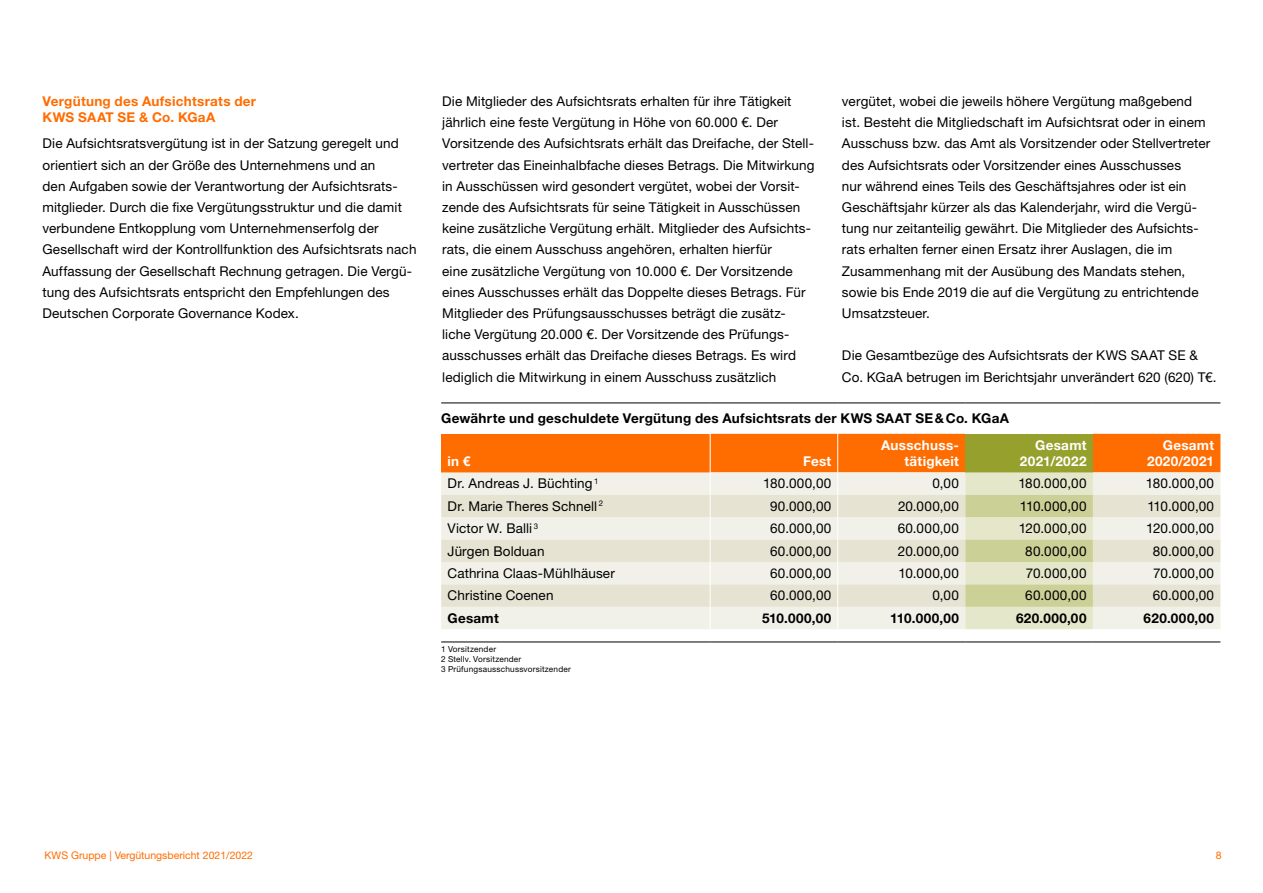
<style>
.page{position:relative;width:1263px;height:893px;background:#fff}
.page>*{position:absolute;margin:0;border:0;box-sizing:border-box;transform-origin:0 0}
.t1{font:13.5px/21.1px "Helvetica Neue LT Std";letter-spacing:.01em;color:#000}
.t2{font:700 13.5px "Helvetica Neue LT Std";letter-spacing:.02em;color:#000}
.t3{font:700 13.5px/16.2px "Helvetica Neue LT Std";letter-spacing:.02em;color:#fff;text-align:right}
.t4{font:700 13.5px/16.5px "Helvetica Neue LT Std";letter-spacing:.02em;color:#ff6c00}
.t5{font:10.5px "Helvetica Neue LT Std";color:#ff6c00}
.t6{font:8.25px/9.9px "Helvetica Neue LT Std";letter-spacing:.025em;color:#000}
</style>
<div class="page">
<div style="left:441px;top:434px;width:269px;height:38px;background:#ff6c00"></div>
<div style="left:441px;top:472px;width:269px;height:157px;background:#f2f1e9"></div>
<svg style="left:441px;top:495px;width:269px;height:112px;background:#eae8dc"></svg>
<svg style="left:710px;top:434px;width:510px;height:195px;background:#e7d1ad"></svg>
<hr style="left:441px;top:403px;width:269px;height:1px;background:#000">
<hr style="left:710px;top:403px;width:128px;height:1px;background:#000">
<hr style="left:838px;top:403px;width:127px;height:1px;background:#000">
<hr style="left:965px;top:403px;width:128px;height:1px;background:#000">
<hr style="left:1093px;top:403px;width:127px;height:1px;background:#000">
<hr style="left:441px;top:642px;width:269px;height:1px;background:#000">
<hr style="left:710px;top:642px;width:128px;height:1px;background:#000">
<hr style="left:838px;top:642px;width:127px;height:1px;background:#000">
<hr style="left:965px;top:642px;width:128px;height:1px;background:#000">
<hr style="left:1093px;top:642px;width:127px;height:1px;background:#000">
<hr style="left:710px;top:434px;width:1px;height:38px;background:#fff">
<hr style="left:837px;top:434px;width:1px;height:38px;background:#fff">
<p class="t4" style="left:43px;top:93px;width:215px">Vergütung des Aufsichtsrats der<br>KWS SAAT SE &amp; Co. KGaA</p>
<p class="t1" style="left:43px;top:133px;width:375px">Die Aufsichtsratsvergütung ist in der Satzung geregelt und orientiert sich an der Größe des Unternehmens und an<br>den Aufgaben sowie der Verantwortung der Aufsichtsrats&shy;mitglieder. Durch die fixe Vergütungsstruktur und die damit verbundene Entkopplung vom Unternehmenserfolg der Gesellschaft wird der Kontrollfunktion des Aufsichtsrats nach Auffassung der Gesellschaft Rechnung getragen. Die Vergü&shy;tung des Aufsichtsrats entspricht den Empfehlungen des Deutschen Corporate Governance Kodex.</p>
<p class="t1" style="left:442px;top:90px;width:374px">Die Mitglieder des Aufsichtsrats erhalten für ihre Tätigkeit jährlich eine feste Vergütung in Höhe von 60.000 €. Der Vorsitzende des Aufsichtsrats erhält das Dreifache, der Stell&shy;vertreter das Eineinhalbfache dieses Betrags. Die Mitwirkung in Ausschüssen wird gesondert vergütet, wobei der Vorsit&shy;zende des Aufsichtsrats für seine Tätigkeit in Ausschüssen keine zusätzliche Vergütung erhält. Mitglieder des Aufsichts&shy;rats, die einem Ausschuss angehören, erhalten hierfür<br>eine zusätzliche Vergütung von 10.000 €. Der Vorsitzende eines Ausschusses erhält das Doppelte dieses Betrags. Für Mitglieder des Prüfungsausschusses beträgt die zusätz&shy;liche Vergütung 20.000 €. Der Vorsitzende des Prüfungs&shy;ausschusses erhält das Dreifache dieses Betrags. Es wird lediglich die Mitwirkung in einem Ausschuss zusätzlich</p>
<p class="t1" style="left:842px;top:90px;width:370px">vergütet, wobei die jeweils höhere Vergütung maßgebend ist. Besteht die Mitgliedschaft im Aufsichtsrat oder in einem Ausschuss bzw. das Amt als Vorsitzender oder Stellvertreter des Aufsichtsrats oder Vorsitzender eines Ausschusses<br>nur während eines Teils des Geschäftsjahres oder ist ein Geschäftsjahr kürzer als das Kalenderjahr, wird die Vergü&shy;tung nur zeitanteilig gewährt. Die Mitglieder des Aufsichts&shy;rats erhalten ferner einen Ersatz ihrer Auslagen, die im Zusammenhang mit der Ausübung des Mandats stehen, sowie bis Ende 2019 die auf die Vergütung zu entrichtende Umsatzsteuer.</p>
<p class="t1" style="left:842px;top:345px;width:376px">Die Gesamtbezüge des Aufsichtsrats der KWS SAAT SE &amp;<br>Co. KGaA betrugen im Berichtsjahr unverändert 620 (620) T€.</p>
<p class="t2" style="left:441px;top:410px;width:569px">Gewährte und geschuldete Vergütung des Aufsichtsrats der KWS SAAT SE&amp;Co. KGaA</p>
<p class="t3" style="left:448px;top:453px;width:24px">in €</p>
<p class="t3" style="left:803px;top:453px;width:30px">Fest</p>
<p class="t3" style="left:881px;top:437px;width:79px">Ausschuss&shy;tätigkeit</p>
<p class="t3" style="left:1020px;top:437px;width:68px">Gesamt<br>2021/2022</p>
<p class="t3" style="left:1147px;top:437px;width:68px">Gesamt<br>2020/2021</p>
<p class="t1" style="left:448px;top:473px;width:152px">Dr. Andreas J. Büchting <sup>1</sup></p>
<p class="t1" style="left:763px;top:473px;width:70px">180.000,00</p>
<p class="t1" style="left:932px;top:473px;width:28px">0,00</p>
<p class="t1" style="left:1018px;top:473px;width:70px">180.000,00</p>
<p class="t1" style="left:1146px;top:473px;width:70px">180.000,00</p>
<p class="t1" style="left:448px;top:495px;width:157px">Dr. Marie Theres Schnell <sup>2</sup></p>
<p class="t1" style="left:770px;top:495px;width:63px">90.000,00</p>
<p class="t1" style="left:898px;top:495px;width:62px">20.000,00</p>
<p class="t1" style="left:1020px;top:495px;width:68px">110.000,00</p>
<p class="t1" style="left:1147px;top:495px;width:68px">110.000,00</p>
<p class="t1" style="left:448px;top:518px;width:92px">Victor W. Balli <sup>3</sup></p>
<p class="t1" style="left:770px;top:518px;width:63px">60.000,00</p>
<p class="t1" style="left:898px;top:518px;width:63px">60.000,00</p>
<p class="t1" style="left:1019px;top:518px;width:69px">120.000,00</p>
<p class="t1" style="left:1146px;top:518px;width:69px">120.000,00</p>
<p class="t1" style="left:448px;top:540px;width:98px">Jürgen Bolduan</p>
<p class="t1" style="left:770px;top:540px;width:63px">60.000,00</p>
<p class="t1" style="left:898px;top:540px;width:62px">20.000,00</p>
<p class="t1" style="left:1025px;top:540px;width:63px">80.000,00</p>
<p class="t1" style="left:1153px;top:540px;width:63px">80.000,00</p>
<p class="t1" style="left:448px;top:562px;width:169px">Cathrina Claas-Mühlhäuser</p>
<p class="t1" style="left:770px;top:562px;width:63px">60.000,00</p>
<p class="t1" style="left:898px;top:562px;width:62px">10.000,00</p>
<p class="t1" style="left:1026px;top:562px;width:62px">70.000,00</p>
<p class="t1" style="left:1153px;top:562px;width:62px">70.000,00</p>
<p class="t1" style="left:448px;top:585px;width:107px">Christine Coenen</p>
<p class="t1" style="left:770px;top:585px;width:63px">60.000,00</p>
<p class="t1" style="left:932px;top:585px;width:28px">0,00</p>
<p class="t1" style="left:1025px;top:585px;width:63px">60.000,00</p>
<p class="t1" style="left:1153px;top:585px;width:63px">60.000,00</p>
<p class="t2" style="left:448px;top:610px;width:53px">Gesamt</p>
<p class="t2" style="left:762px;top:610px;width:71px">510.000,00</p>
<p class="t2" style="left:890px;top:610px;width:70px">110.000,00</p>
<p class="t2" style="left:1016px;top:610px;width:72px">620.000,00</p>
<p class="t2" style="left:1143px;top:610px;width:72px">620.000,00</p>
<p class="t6" style="left:441px;top:644px;width:131px">1 Vorsitzender<br>2 Stellv. Vorsitzender<br>3 Prüfungsausschussvorsitzender</p>
<p class="t5" style="left:45px;top:849px;width:210px">KWS Gruppe | Vergütungsbericht 2021/2022</p>
<p class="t5" style="left:1216px;top:849px;width:7px">8</p>
</div>
